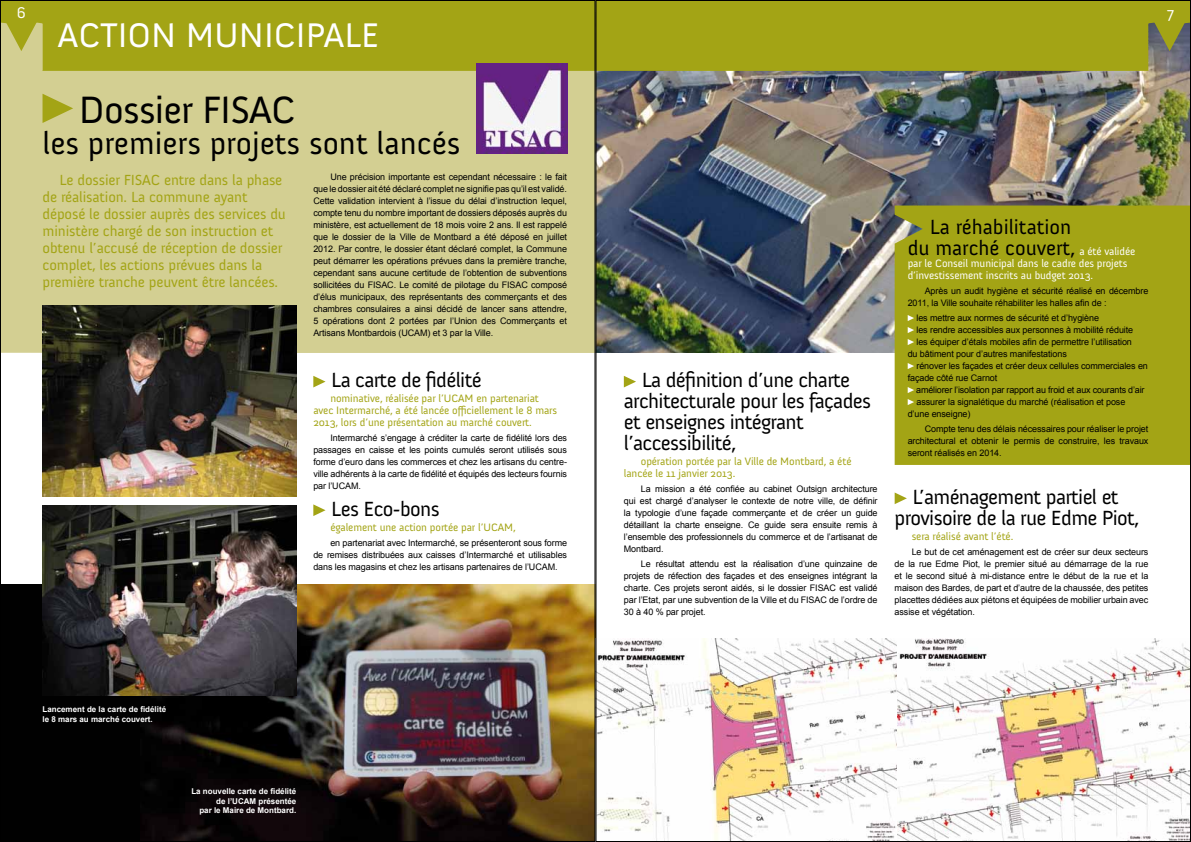
<style>
.page{position:relative;width:1191px;height:842px;background:#fff}
.page>*{position:absolute;margin:0;border:0;box-sizing:border-box;transform-origin:0 0}
.t1{font:39px "Anivers";color:#000}
.t2{font:35px "Anivers";color:#fff}
.t3{font:32px "Anivers";color:#000}
.t4{font:21px/21px "Anivers";letter-spacing:-.03em;color:#000}
.t5{font:16px "Anivers";color:#fff}
.t6{font:15px/17px "Anivers";letter-spacing:-.01em;color:#a3a415}
.t7{font:11px/12px "Anivers";letter-spacing:-.01em;color:#a3a415}
.t8{font:11px/12px "Anivers";letter-spacing:-.01em;color:#fff}
.t9{font:9px/12px "Arial";letter-spacing:-.01em;color:#000;text-align:justify}
.t10{font:700 8px/9.6px "Arial";color:#fff}
.s1{font-size:11px;color:#fff}
</style>
<div class="page">
<div style="left:0;top:585px;width:595px;height:257px;background:#010101"></div>
<img style="left:145px;top:585px;width:448px;height:255px">
<img style="left:597px;top:71px;width:592px;height:282px">
<div style="left:2px;top:71px;width:591px;height:282px;background:#d3cf92"></div>
<div style="left:597px;top:2px;width:592px;height:69px;background:#a3a415"></div>
<div style="left:2px;top:2px;width:591px;height:69px;background:#a3a415"></div>
<img style="left:597px;top:638px;width:300px;height:202px">
<svg style="left:897px;top:638px;width:292px;height:202px"></svg>
<svg style="left:313px;top:376px;width:12px;height:11px"></svg>
<svg style="left:624px;top:376px;width:12px;height:11px"></svg>
<svg style="left:894px;top:492px;width:13px;height:12px"></svg>
<svg style="left:313px;top:504px;width:12px;height:12px"></svg>
<svg style="left:43px;top:94px;width:30px;height:29px"></svg>
<img style="left:43px;top:306px;width:253px;height:190px">
<img style="left:43px;top:506px;width:253px;height:190px">
<div style="left:894px;top:206px;width:295px;height:259px;background:#a3a415"></div>
<svg style="left:907px;top:315px;width:7px;height:6px"></svg>
<svg style="left:907px;top:327px;width:7px;height:6px"></svg>
<svg style="left:907px;top:339px;width:7px;height:6px"></svg>
<svg style="left:907px;top:363px;width:7px;height:6px"></svg>
<svg style="left:907px;top:387px;width:7px;height:6px"></svg>
<svg style="left:907px;top:399px;width:7px;height:6px"></svg>
<img style="left:477px;top:64px;width:90px;height:90px">
<h3 class="t5" style="left:17px;top:4px;width:11px">6</h3>
<h3 class="t5" style="left:1167px;top:4px;width:8px">7</h3>
<h2 class="t2" style="left:58px;top:17px;width:21px">ACTION</h2>
<h2 class="t2" style="left:186px;top:17px;width:20px">MUNICI</h2>
<h2 class="t2" style="left:306px;top:17px;width:69px">PALE</h2>
<h1 class="t1" style="left:79px;top:89px;width:157px">Dossier FISAC</h1>
<h3 class="t3" style="left:43px;top:126px;width:419px">les premiers projets sont lancés</h3>
<p class="t6" style="left:43px;top:172px;width:245px;text-indent:122px">entre dans la phase de réalisation. La commune ayant déposé le dossier auprès des services du ministère chargé de son instruction et obtenu l’accusé de réception de dossier complet, les actions prévues dans la première tranche peuvent être lancées.</p>
<p class="t9" style="left:313px;top:171px;width:255px;text-indent:17px">Une précision importante est cependant nécessaire : le fait que le dossier ait été déclaré complet ne signifie pas qu’il est validé.<br>Cette validation intervient à l’issue du délai d’instruction lequel, compte tenu du nombre important de dossiers déposés auprès du ministère, est actuellement de 18 mois voire 2 ans. Il est rappelé que le dossier de la Ville de Montbard a été déposé en juillet 2012. Par contre, le dossier étant déclaré complet, la Commune peut démarrer les opérations prévues dans la première tranche, cependant sans aucune certitude de l’obtention de subventions sollicitées du FISAC. Le comité de pilotage du FISAC composé d’élus municipaux, des représentants des commerçants et des chambres consulaires a ainsi décidé de lancer sans attendre, 5 opérations dont 2 portées par l’Union des Commerçants et Artisans Montbardois (UCAM) et 3 par la Ville.</p>
<h3 class="t4" style="left:331px;top:370px;width:152px">La carte de fidélité</h3>
<p class="t7" style="left:330px;top:393px;width:122px">nominative, réalisée par l’UCAM</p>
<h3 class="t6" style="left:60px;top:172px;width:80px">Le dossier FISAC</h3>
<p class="t7" style="left:313px;top:393px;width:245px;text-indent:163px">en partenariat avec I ntermarché, a été lancée officiellement le 8 mars<br>2013, lors d’une présentation au marché couvert.</p>
<p class="t9" style="left:313px;top:432px;width:255px;text-indent:17px">Intermarché s’engage à créditer la carte de fidélité lors des passages en caisse et les points cumulés seront utilisés sous forme d’euro dans les commerces et chez les artisans du centre&shy;ville adhérents à la carte de fidélité et équipés des lecteurs fournis par l’UCAM.</p>
<h3 class="t4" style="left:331px;top:499px;width:110px">Les Eco-bons</h3>
<p class="t7" style="left:330px;top:521px;width:162px">également une action portée par l’UCAM</p>
<p class="t7" style="left:513px;top:521px;width:4px">,</p>
<p class="t9" style="left:313px;top:537px;width:255px;text-indent:17px">en partenariat avec Intermarché, se présenteront sous forme de remises distribuées aux caisses d’Intermarché et utilisables dans les magasins et chez les artisans partenaires de l’UCAM.</p>
<p class="t10" style="left:43px;top:705px;width:125px">Lancement de la carte de fidélité le 8 mars au marché couvert.</p>
<p class="t10" style="left:191px;top:787px;width:106px;text-align:right">La nouvelle carte de fidélité de l’UCAM présentée<br>par le Maire de Montbard.</p>
<h3 class="t4" style="left:624px;top:370px;width:249px;text-indent:18px">La définition d’une charte architecturale pour les façades et enseignes intégrant l’accessibilité,</h3>
<p class="t7" style="left:624px;top:456px;width:229px;text-indent:17px">opération portée par la Ville de M ontbard, a été lancée le 11 janvier 2013.</p>
<p class="t9" style="left:624px;top:483px;width:255px;text-indent:17px">La mission a été confiée au cabinet Outsign architecture qui est chargé d’analyser le contexte de notre ville, de définir la typologie d’une façade commerçante et de créer un guide détaillant la charte enseigne. Ce guide sera ensuite remis à l’ensemble des professionnels du commerce et de l’artisanat de Montbard.</p>
<p class="t9" style="left:624px;top:558px;width:255px;text-indent:17px">Le résultat attendu est la réalisation d’une quinzaine de projets de réfection des façades et des enseignes intégrant la charte. Ces projets seront aidés, si le dossier FISAC est validé par l’Etat, par une subvention de la Ville et du FISAC de l’ordre de 30 à 40 % par projet.</p>
<h3 class="t4" style="left:907px;top:217px;width:229px;text-indent:22px">La réhabilitation<br>du marché couvert, <span class="s1">a été validée</span></h3>
<p class="t8" style="left:907px;top:258px;width:221px">par le Conseil municipal dans le cadre des projets d’investissement inscrits au budget 2013.</p>
<p class="t9" style="left:907px;top:285px;width:242px;text-indent:17px">Après un audit hygiène et sécurité réalisé en décembre<br>2011, la Ville souhaite réhabiliter les halles afin de :</p>
<p class="t9" style="left:916px;top:312px;width:184px">les mettre aux normes de sécurité et d’hygiène</p>
<p class="t9" style="left:916px;top:324px;width:218px">les rendre accessibles aux personnes à mobilité réduite</p>
<p class="t9" style="left:916px;top:336px;width:217px">les équiper d’étals mobiles afin de permettre l’utilisation</p>
<p class="t9" style="left:907px;top:348px;width:161px">du bâtiment pour d’autres manifestations</p>
<p class="t9" style="left:916px;top:360px;width:233px">rénover les façades et créer deux cellules commerciales en</p>
<p class="t9" style="left:907px;top:372px;width:91px">façade côté rue Carnot</p>
<p class="t9" style="left:916px;top:384px;width:230px">améliorer l’isolation par rapport au froid et aux courants d’air</p>
<p class="t9" style="left:916px;top:396px;width:210px">assurer la signalétique du marché (réalisation et pose</p>
<p class="t9" style="left:907px;top:408px;width:64px">d’une enseigne)</p>
<p class="t9" style="left:907px;top:423px;width:242px;text-indent:17px">Compte tenu des délais nécessaires pour réaliser le projet architectural et obtenir le permis de construire, les travaux seront réalisés en 2014.</p>
<h3 class="t4" style="left:894px;top:487px;width:246px;text-align:center">L’aménagement partiel et provisoire de la rue Edme Piot,</h3>
<p class="t7" style="left:911px;top:530px;width:103px">sera réalisé avant l’été.</p>
<p class="t9" style="left:894px;top:546px;width:255px;text-indent:17px">Le but de cet aménagement est de créer sur deux secteurs de la rue Edme Piot, le premier situé au démarrage de la rue et le second situé à mi-distance entre le début de la rue et la maison des Bardes, de part et d’autre de la chaussée, des petites placettes dédiées aux piétons et équipées de mobilier urbain avec assise et végétation.</p>
</div>
